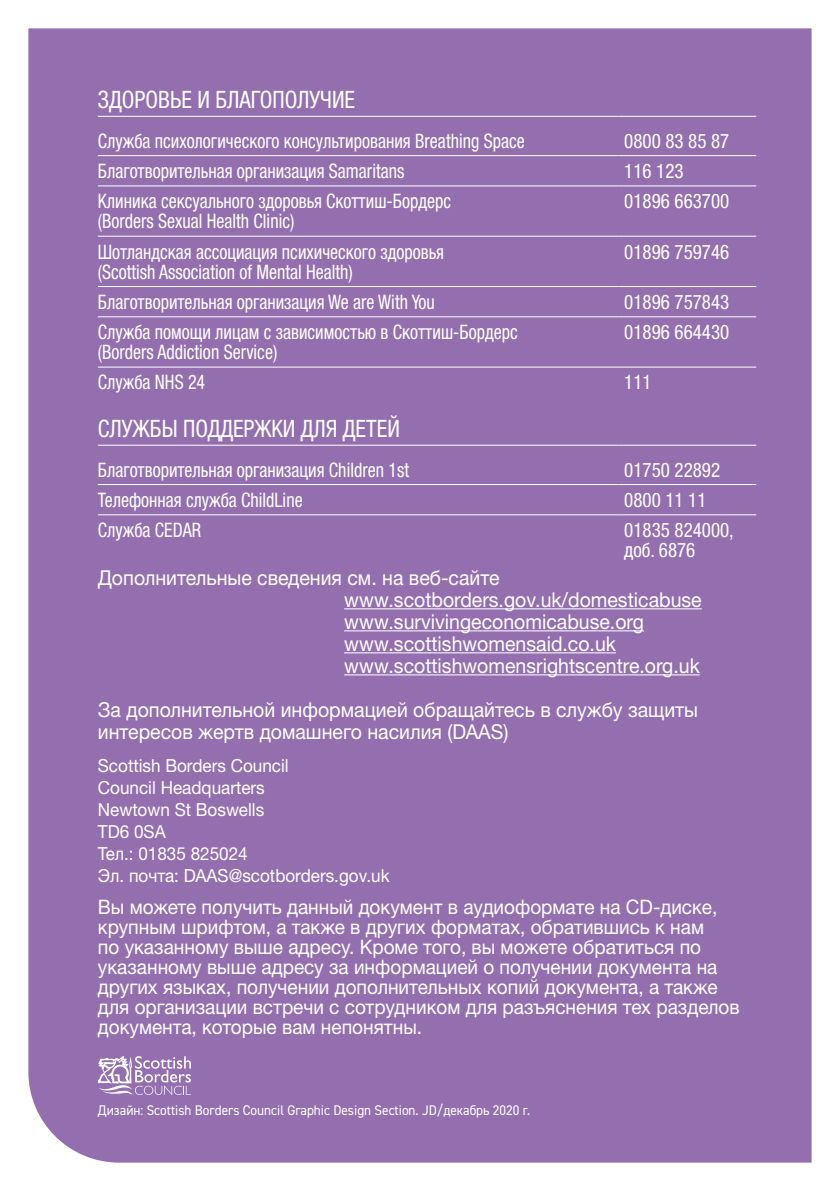
<style>
.page{position:relative;width:840px;height:1191px;background:#fff}
.page>*{position:absolute;margin:0;border:0;box-sizing:border-box;transform-origin:0 0}
.Body{font:condensed 24px "Helvetica Neue LTW1 G";color:#fff;scale:.95 1}
.Body-2{font:20.4px/22px "Helvetica Neue LTW1 G";color:#fff;scale:.95 1}
.Body-3{font:condensed 20px/20px "Helvetica Neue LTW1 G";color:#fff;scale:.9 1}
.Body-4{font:20px/20px "Helvetica Neue LTW1 G";color:#fff;scale:.95 1}
.Body-5{font:condensed 20px/20px "Helvetica Neue LTW1 G";color:#fff;scale:.95 1}
.Body-6{font:18px "Helvetica Neue LTW1 G";color:#fff;scale:.95 1}
.t1{font:14px "DIN2014";color:#fff;scale:.95 1}
</style>
<div class="page">
<div style="left:28px;top:28px;width:783px;height:1134px;background:#936fb0"></div>
<svg style="left:98px;top:1056px;width:93px;height:39px;background:#b298c6"></svg>
<hr style="left:344px;top:608px;width:357px;height:1px;background:#fff">
<hr style="left:344px;top:630px;width:299px;height:1px;background:#fff">
<hr style="left:344px;top:652px;width:271px;height:1px;background:#fff">
<hr style="left:344px;top:674px;width:355px;height:1px;background:#fff">
<hr style="left:98px;top:116px;width:520px;height:1px;background:#fff">
<hr style="left:618px;top:116px;width:137px;height:1px;background:#fff">
<hr style="left:98px;top:155px;width:520px;height:1px;background:#fff">
<hr style="left:618px;top:155px;width:137px;height:1px;background:#fff">
<hr style="left:98px;top:185px;width:520px;height:1px;background:#fff">
<hr style="left:618px;top:185px;width:137px;height:1px;background:#fff">
<hr style="left:98px;top:236px;width:520px;height:1px;background:#fff">
<hr style="left:618px;top:236px;width:137px;height:1px;background:#fff">
<hr style="left:98px;top:286px;width:520px;height:1px;background:#fff">
<hr style="left:618px;top:286px;width:137px;height:1px;background:#fff">
<hr style="left:98px;top:316px;width:520px;height:1px;background:#fff">
<hr style="left:618px;top:316px;width:137px;height:1px;background:#fff">
<hr style="left:98px;top:366px;width:520px;height:1px;background:#fff">
<hr style="left:618px;top:366px;width:137px;height:1px;background:#fff">
<hr style="left:98px;top:445px;width:520px;height:1px;background:#fff">
<hr style="left:618px;top:445px;width:137px;height:1px;background:#fff">
<hr style="left:98px;top:484px;width:520px;height:1px;background:#fff">
<hr style="left:618px;top:484px;width:137px;height:1px;background:#fff">
<hr style="left:98px;top:514px;width:520px;height:1px;background:#fff">
<hr style="left:618px;top:514px;width:137px;height:1px;background:#fff">
<p class="Body" style="left:98px;top:86px;width:272px">ЗДОРОВЬЕ И БЛАГОПОЛУЧИЕ</p>
<p class="Body-3" style="left:98px;top:131px;width:475px">Служба психологического консультирования Breathing Space</p>
<p class="Body-5" style="left:624px;top:131px;width:112px">0800 83 85 87</p>
<p class="Body-3" style="left:98px;top:161px;width:342px">Благотворительная организация Samaritans</p>
<p class="Body-5" style="left:624px;top:161px;width:64px">116 123</p>
<p class="Body-3" style="left:98px;top:191px;width:393px">Клиника сексуального здоровья Скоттиш-Бордерс (Borders Sexual Health Clinic)</p>
<p class="Body-5" style="left:624px;top:191px;width:112px">01896 663700</p>
<p class="Body-3" style="left:98px;top:241px;width:386px">Шотландская ассоциация психического здоровья (Scottish Association of Mental Health)</p>
<p class="Body-5" style="left:624px;top:241px;width:112px">01896 759746</p>
<p class="Body-3" style="left:98px;top:292px;width:376px">Благотворительная организация We are With You</p>
<p class="Body-5" style="left:624px;top:292px;width:112px">01896 757843</p>
<p class="Body-3" style="left:98px;top:322px;width:467px">Служба помощи лицам с зависимостью в Скоттиш-Бордерс (Borders Addiction Service)</p>
<p class="Body-5" style="left:624px;top:322px;width:112px">01896 664430</p>
<p class="Body-3" style="left:98px;top:372px;width:121px">Служба NHS 24</p>
<p class="Body-5" style="left:624px;top:372px;width:30px">111</p>
<p class="Body" style="left:98px;top:414px;width:319px">СЛУЖБЫ ПОДДЕРЖКИ ДЛЯ ДЕТЕЙ</p>
<p class="Body-3" style="left:98px;top:459px;width:347px">Благотворительная организация Children 1st</p>
<p class="Body-5" style="left:624px;top:459px;width:102px">01750 22892</p>
<p class="Body-3" style="left:98px;top:490px;width:229px">Телефонная служба ChildLine</p>
<p class="Body-5" style="left:624px;top:490px;width:88px">0800 11 11</p>
<p class="Body-3" style="left:98px;top:520px;width:116px">Служба CEDAR</p>
<p class="Body-5" style="left:624px;top:520px;width:117px">01835 824000, доб. 6876</p>
<p class="Body-2" style="left:344px;top:566px;width:377px;text-indent:-246px">Дополнительные сведения см. на веб-сайте www.scotborders.gov.uk/domesticabuse</p>
<p class="Body-2" style="left:344px;top:610px;width:317px">www.survivingeconomicabuse.org</p>
<p class="Body-2" style="left:344px;top:632px;width:287px">www.scottishwomensaid.co.uk</p>
<p class="Body-2" style="left:344px;top:654px;width:375px">www.scottishwomensrightscentre.org.uk</p>
<p class="Body-2" style="left:98px;top:698px;width:632px">За дополнительной информацией обращайтесь в службу защиты интересов жертв домашнего насилия (DAAS)</p>
<p class="Body-6" style="left:98px;top:754px;width:202px">Scottish Borders Council</p>
<p class="Body-6" style="left:98px;top:776px;width:177px">Council Headquarters</p>
<p class="Body-6" style="left:98px;top:798px;width:176px">Newtown St Boswells</p>
<p class="Body-6" style="left:98px;top:820px;width:73px">TD6 0SA</p>
<p class="Body-6" style="left:98px;top:842px;width:159px">Тел.: 01835 825024</p>
<p class="Body-6" style="left:98px;top:864px;width:308px">Эл. почта: DAAS@scotborders.gov.uk</p>
<p class="Body-4" style="left:98px;top:896px;width:676px">Вы можете получить данный документ в аудиоформате на CD-диске, крупным шрифтом, а также в других форматах, обратившись к нам<br>по указанному выше адресу. Кроме того, вы можете обратиться по указанному выше адресу за информацией о получении документа на других языках, получении дополнительных копий документа, а также для организации встречи с сотрудником для разъяснения тех разделов документа, которые вам непонятны.</p>
<p class="t1" style="left:98px;top:1101px;width:456px">Дизайн: Scottish Borders Council Graphic Design Section. JD/декабрь 2020 г.</p>
</div>
